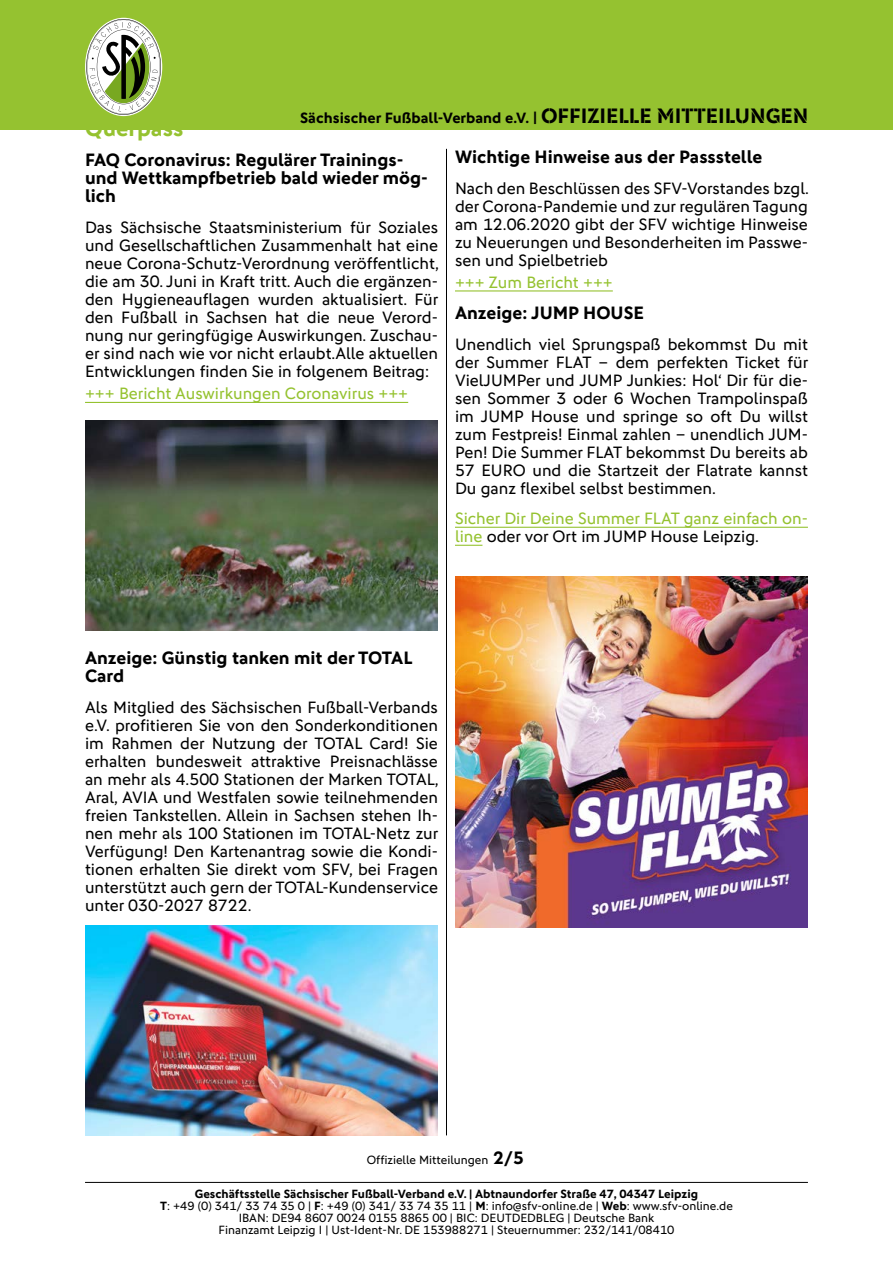
<style>
.page{position:relative;width:893px;height:1263px;background:#fff}
.page>*{position:absolute;margin:0;border:0;box-sizing:border-box;transform-origin:0 0}
.t1{font:700 22.5px "DFB Sans";color:#95c230}
.t2{font:700 18px/18px "DFB Sans";color:#000}
.t3{font:16.5px/18px "DFB Sans";color:#000;text-align:justify}
.t4{font:16.5px/18px "DFB Sans";color:#95c230}
.t5{font:700 15px "DFB Sans";color:#000}
.t6{font:12px/12px "DFB Sans";color:#000;text-align:center}
.s1{font-family:"DFB Stencil";font-weight:400}
.s2{font-family:"DFB Stencil";font-weight:400;font-size:21px}
.s3{color:#000}
.s4{font-weight:700;font-size:18px}
.s5{font-weight:700}
</style>
<div class="page">
<div style="left:0;top:0;width:893px;height:130px;background:#95c230"></div>
<svg style="left:86px;top:19px;width:75px;height:96px"></svg>
<hr style="left:85px;top:1182px;width:723px;height:1px;background:#000">
<hr style="left:446px;top:149px;width:1px;height:986px;background:#000">
<hr style="left:85px;top:402px;width:323px;height:1px;background:#95c230">
<hr style="left:455px;top:290px;width:158px;height:1px;background:#95c230">
<hr style="left:455px;top:527px;width:353px;height:1px;background:#95c230">
<svg style="left:455px;top:545px;width:27px;height:1px"></svg>
<img style="left:85px;top:420px;width:353px;height:210px">
<img style="left:455px;top:577px;width:353px;height:351px">
<img style="left:85px;top:925px;width:353px;height:210px">
<p class="t5" style="left:300px;top:109px;width:510px">Sächsischer Fußball-Verband e.V. <span class="s1">|</span> <span class="s2">OFFIZIELLE MITTEILUNGEN</span></p>
<h1 class="t1" style="left:85px;top:115px;width:100px">Querpass</h1>
<p class="t2" style="left:85px;top:151px;width:344px">FAQ Coronavirus: Regulärer Trainings&shy;und Wettkampfbetrieb bald wieder mög&shy;lich</p>
<p class="t3" style="left:85px;top:218px;width:355px">Das Sächsische Staatsministerium für Soziales und Gesellschaftlichen Zusammenhalt hat eine neue Corona-Schutz-Verordnung veröffentlicht, die am 30. Juni in Kraft tritt. Auch die ergänzen&shy;den Hygieneauflagen wurden aktualisiert. Für den Fußball in Sachsen hat die neue Verord&shy;nung nur geringfügige Auswirkungen. Zuschau&shy;er sind nach wie vor nicht erlaubt.Alle aktuellen Entwicklungen finden Sie in folgenem Beitrag:</p>
<p class="t4" style="left:85px;top:385px;width:325px">+++ Bericht Auswirkungen Coronavirus +++</p>
<p class="t2" style="left:455px;top:147px;width:309px">Wichtige Hinweise aus der Passstelle</p>
<p class="t3" style="left:455px;top:179px;width:355px">Nach den Beschlüssen des SFV-Vorstandes bzgl. der Corona-Pandemie und zur regulären Tagung am 12.06.2020 gibt der SFV wichtige Hinweise zu Neuerungen und Besonderheiten im Passwe&shy;sen und Spielbetrieb</p>
<p class="t4" style="left:455px;top:273px;width:159px">+++ Zum Bericht +++</p>
<p class="t2" style="left:455px;top:303px;width:190px">Anzeige: JUMP HOUSE</p>
<p class="t3" style="left:455px;top:335px;width:355px">Unendlich viel Sprungspaß bekommst Du mit der Summer FLAT – dem perfekten Ticket für VielJUMPer und JUMP Junkies: Hol‘ Dir für die&shy;sen Sommer 3 oder 6 Wochen Trampolinspaß im JUMP House und springe so oft Du willst zum Festpreis! Einmal zahlen – unendlich JUM-Pen! Die Summer FLAT bekommst Du bereits ab 57 EURO und die Startzeit der Flatrate kannst Du ganz flexibel selbst bestimmen.</p>
<p class="t4" style="left:455px;top:509px;width:354px">Sicher Dir Deine Summer FLAT ganz einfach on&shy;line <span class="s3">oder vor Ort im JUMP House Leipzig.</span></p>
<p class="t2" style="left:85px;top:649px;width:329px">Anzeige: Günstig tanken mit der TOTAL<br>Card</p>
<p class="t3" style="left:85px;top:698px;width:355px">Als Mitglied des Sächsischen Fußball-Verbands e.V. profitieren Sie von den Sonderkonditionen im Rahmen der Nutzung der TOTAL Card! Sie erhalten bundesweit attraktive Preisnachlässe an mehr als 4.500 Stationen der Marken TOTAL, Aral, AVIA und Westfalen sowie teilnehmenden freien Tankstellen. Allein in Sachsen stehen Ih&shy;nen mehr als 100 Stationen im TOTAL-Netz zur Verfügung! Den Kartenantrag sowie die Kondi&shy;tionen erhalten Sie direkt vom SFV, bei Fragen unterstützt auch gern der TOTAL-Kundenservice unter 030-2027 8722.</p>
<p class="t6" style="left:367px;top:1154px;width:159px">Offizielle Mitteilungen <span class="s4">2/5</span></p>
<p class="t6" style="left:160px;top:1188px;width:574px"><span class="s5">Geschäftsstelle Sächsischer Fußball-Verband e.V. | Abtnaundorfer Straße 47, 04347 Leipzig<br>T</span>: +49 (0) 341/ 33 74 35 0 | <span class="s5">F</span>: +49 (0) 341/ 33 74 35 11 | <span class="s5">M</span>: info@sfv-online.de | <span class="s5">Web</span>: www.sfv-online.de IBAN: DE94 8607 0024 0155 8865 00 | BIC: DEUTDEDBLEG | Deutsche Bank<br>Finanzamt Leipzig I | Ust-Ident-Nr. DE 153988271 | Steuernummer: 232/141/08410</p>
</div>
